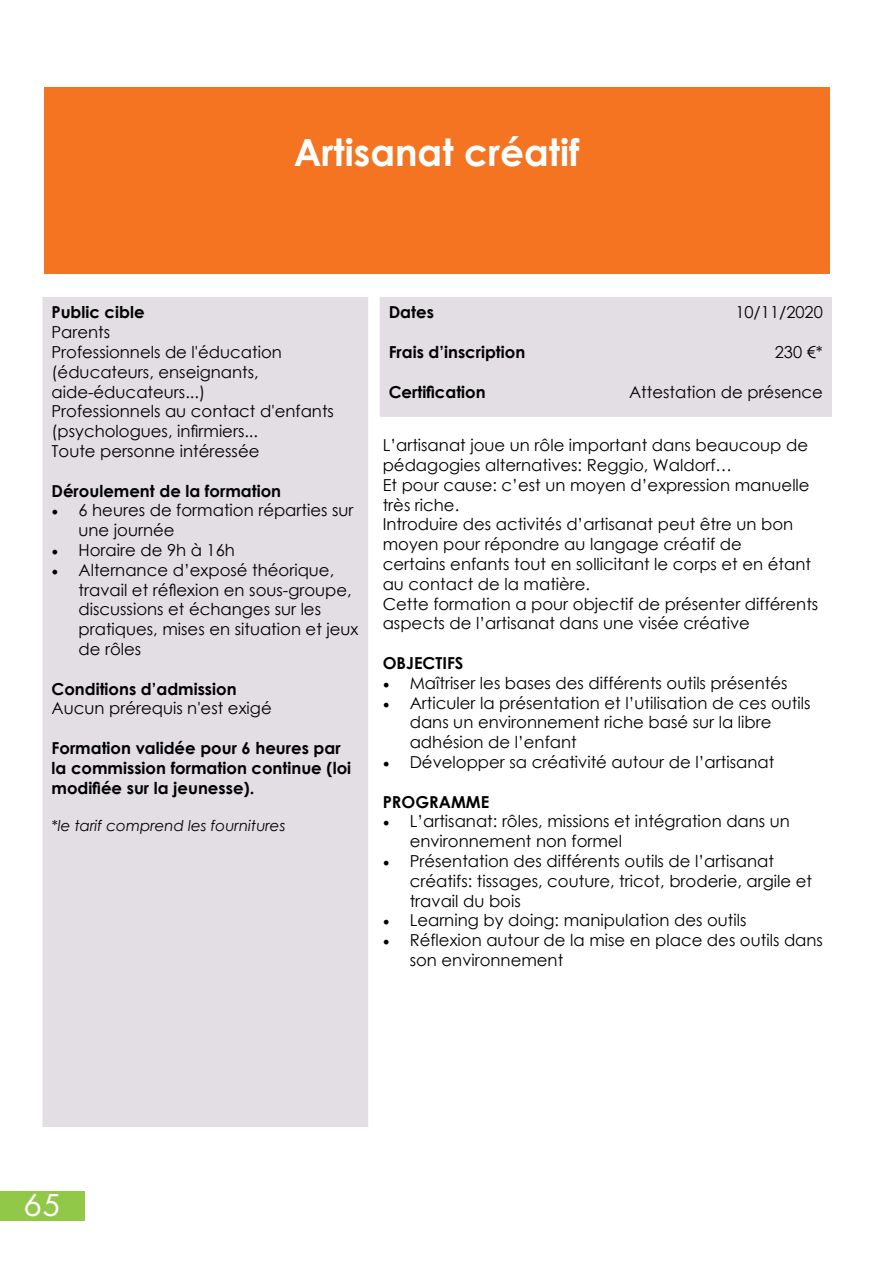
<style>
.page{position:relative;width:893px;height:1263px;background:#fff}
.page>*{position:absolute;margin:0;border:0;box-sizing:border-box;transform-origin:0 0}
.t1{font:700 37.5px "Century Gothic";color:#fff}
.t2{font:33px "Futura PT";color:#fff}
.t3{font:16.5px/19.8px "Century Gothic";color:#000}
.t4{font:700 16.5px/19.8px "Century Gothic";color:#000}
.t5{font:italic 15px "Century Gothic";color:#000}
.s1{font-family:"Minion Pro";font-size:18px}
</style>
<div class="page">
<div style="left:384px;top:301px;width:443px;height:111px;background:#e2dee3"></div>
<div style="left:380px;top:297px;width:452px;height:120px;border:9px solid #e2dee3"></div>
<div style="left:47px;top:301px;width:317px;height:821px;background:#e2dee3"></div>
<div style="left:43px;top:297px;width:325px;height:830px;border:9px solid #e2dee3"></div>
<div style="left:44px;top:87px;width:786px;height:187px;background:#f47421"></div>
<div style="left:0;top:1191px;width:85px;height:29px;background:#91c848"></div>
<h1 class="t1" style="left:294px;top:124px;width:287px">Artisanat créatif</h1>
<p class="t4" style="left:52px;top:302px;width:95px">Public cible</p>
<p class="t3" style="left:52px;top:322px;width:284px">Parents<br>Professionnels de l'éducation (éducateurs, enseignants, aide-éducateurs...)<br>Professionnels au contact d'enfants (psychologues, infirmiers...<br>Toute personne intéressée</p>
<p class="t4" style="left:52px;top:480px;width:231px">Déroulement de la formation</p>
<p class="t3" style="left:79px;top:500px;width:277px;text-indent:-27px"><span class="s1">•</span> 6 heures de formation réparties sur une journée</p>
<p class="t3" style="left:52px;top:540px;width:185px"><span class="s1">•</span> Horaire de 9h à 16h</p>
<p class="t3" style="left:79px;top:560px;width:282px;text-indent:-27px"><span class="s1">•</span> Alternance d’exposé théorique, travail et réflexion en sous-groupe, discussions et échanges sur les pratiques, mises en situation et jeux de rôles</p>
<p class="t4" style="left:52px;top:678px;width:187px">Conditions d’admission</p>
<p class="t3" style="left:52px;top:698px;width:222px">Aucun prérequis n'est exigé</p>
<p class="t4" style="left:52px;top:737px;width:301px">Formation validée pour 6 heures par la commission formation continue (loi modifiée sur la jeunesse).</p>
<p class="t5" style="left:52px;top:815px;width:235px">*le tarif comprend les fournitures</p>
<p class="t4" style="left:389px;top:302px;width:47px">Dates</p>
<p class="t3" style="left:735px;top:302px;width:89px">10/11/2020</p>
<p class="t4" style="left:389px;top:341px;width:138px">Frais d’inscription</p>
<p class="t3" style="left:775px;top:342px;width:50px">230 €*</p>
<p class="t4" style="left:389px;top:381px;width:99px">Certification</p>
<p class="t3" style="left:629px;top:381px;width:195px">Attestation de présence</p>
<p class="t3" style="left:383px;top:435px;width:437px">L’artisanat joue un rôle important dans beaucoup de pédagogies alternatives: Reggio, Waldorf…<br>Et pour cause: c’est un moyen d’expression manuelle très riche.<br>Introduire des activités d’artisanat peut être un bon moyen pour répondre au langage créatif de<br>certains enfants tout en sollicitant le corps et en étant au contact de la matière.<br>Cette formation a pour objectif de présenter différents aspects de l’artisanat dans une visée créative</p>
<p class="t4" style="left:383px;top:652px;width:82px">OBJECTIFS</p>
<p class="t3" style="left:383px;top:673px;width:406px"><span class="s1">•</span> Maîtriser les bases des différents outils présentés</p>
<p class="t3" style="left:410px;top:692px;width:402px;text-indent:-27px"><span class="s1">•</span> Articuler la présentation et l’utilisation de ces outils dans un environnement riche basé sur la libre adhésion de l’enfant</p>
<p class="t3" style="left:383px;top:752px;width:393px"><span class="s1">•</span> Développer sa créativité autour de l’artisanat</p>
<p class="t4" style="left:383px;top:791px;width:108px">PROGRAMME</p>
<p class="t3" style="left:410px;top:811px;width:382px;text-indent:-27px"><span class="s1">•</span> L’artisanat: rôles, missions et intégration dans un environnement non formel</p>
<p class="t3" style="left:410px;top:851px;width:404px;text-indent:-27px"><span class="s1">•</span> Présentation des différents outils de l’artisanat créatifs: tissages, couture, tricot, broderie, argile et travail du bois</p>
<p class="t3" style="left:383px;top:910px;width:365px"><span class="s1">•</span> Learning by doing: manipulation des outils</p>
<p class="t3" style="left:410px;top:930px;width:415px;text-indent:-27px"><span class="s1">•</span> Réflexion autour de la mise en place des outils dans son environnement</p>
<h2 class="t2" style="left:24px;top:1185px;width:39px">65</h2>
</div>
